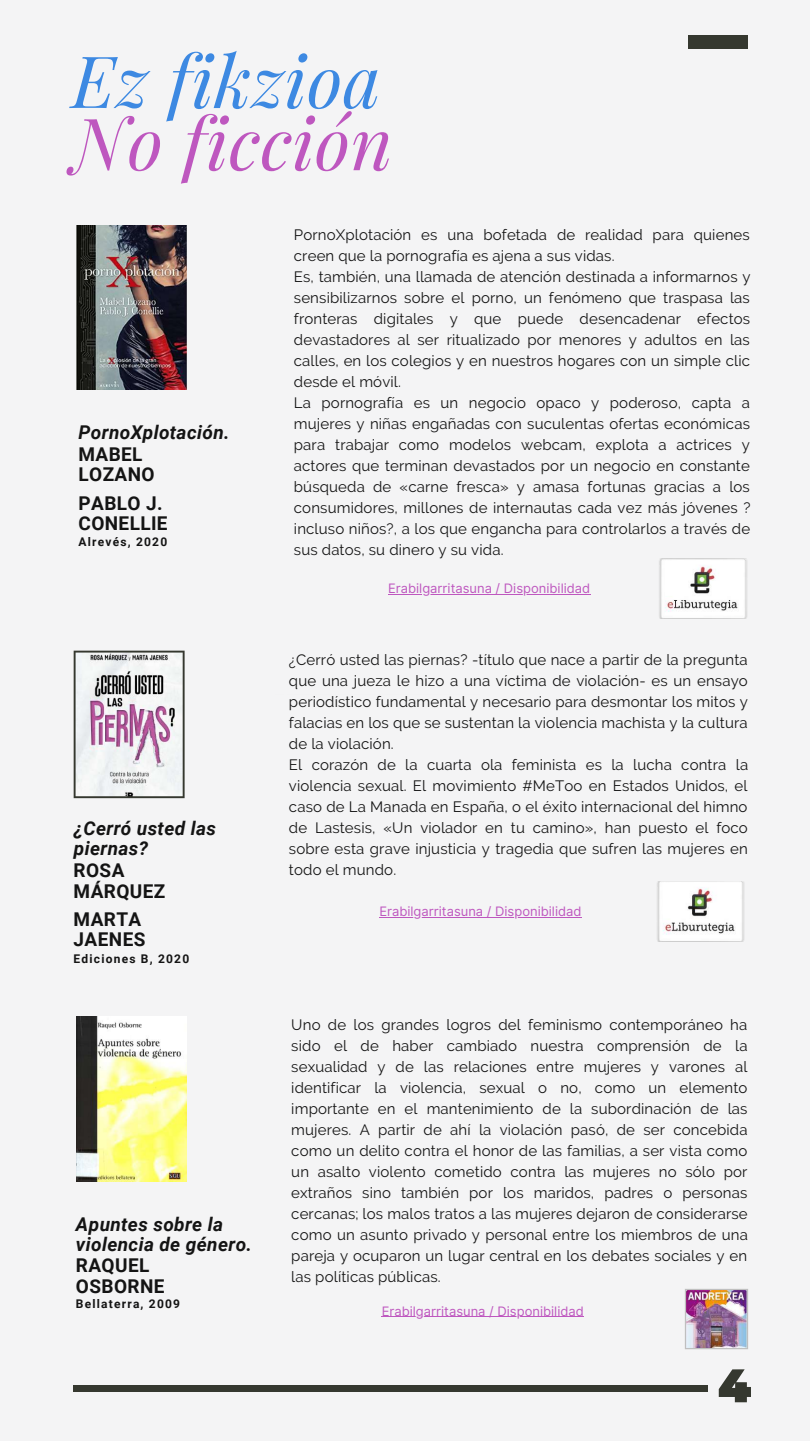
<style>
.page{position:relative;width:810px;height:1441px;background:#fff}
.page>*{position:absolute;margin:0;border:0;box-sizing:border-box;transform-origin:0 0}
.t1{font:italic 72px "Playfair Display";letter-spacing:.01em;color:#3d89e2}
.t2{font:italic 72px "Playfair Display";letter-spacing:.01em;color:#be57bf}
.t3{font:italic 700 19px/20.2px "Roboto";letter-spacing:.02em;color:#141414}
.t4{font:700 19px/20.2px "Roboto";letter-spacing:.02em;color:#141414}
.t5{font:15px/21px "Raleway";letter-spacing:.01em;color:#141414}
.t6{font:13px "Inter";color:#be57bf}
.t7{font:700 12px "Roboto";letter-spacing:.1em;color:#141414}
</style>
<div class="page">
<div style="left:0;top:0;width:810px;height:1440px;background:#f4f4f5"></div>
<div style="left:688px;top:35px;width:60px;height:13px;background:#35382f"></div>
<div style="left:74px;top:1385px;width:634px;height:6px;background:#35382f"></div>
<svg style="left:719px;top:1369px;width:32px;height:32px"></svg>
<img style="left:76px;top:225px;width:111px;height:164px">
<hr style="left:275px;top:693px;width:205px;height:1px;background:#a697a4">
<img style="left:659px;top:558px;width:88px;height:60px">
<img style="left:657px;top:881px;width:87px;height:60px">
<img style="left:685px;top:1289px;width:63px;height:59px">
<hr style="left:388px;top:594px;width:202px;height:1px;background:#be57bf">
<hr style="left:379px;top:916px;width:203px;height:1px;background:#be57bf">
<hr style="left:382px;top:1316px;width:202px;height:1px;background:#be57bf">
<img style="left:76px;top:1016px;width:111px;height:164px">
<svg style="left:74px;top:650px;width:111px;height:148px"></svg>
<h1 class="t1" style="left:72px;top:30px;width:311px">Ez fikzioa</h1>
<h1 class="t2" style="left:72px;top:92px;width:322px">No ficción</h1>
<p class="t3" style="left:79px;top:422px;width:153px">PornoXplotación.</p>
<p class="t4" style="left:79px;top:444px;width:78px">MABEL<br>LOZANO</p>
<p class="t4" style="left:79px;top:493px;width:91px">PABLO J.<br>CONELLIE</p>
<p class="t7" style="left:79px;top:535px;width:90px">Alrevés, 2020</p>
<p class="t3" style="left:74px;top:818px;width:143px">¿Cerró usted las piernas?</p>
<p class="t4" style="left:74px;top:860px;width:93px">ROSA<br>MÁRQUEZ</p>
<p class="t4" style="left:74px;top:909px;width:73px">MARTA<br>JAENES</p>
<p class="t7" style="left:74px;top:951px;width:117px">Ediciones B, 2020</p>
<p class="t3" style="left:76px;top:1213px;width:178px">Apuntes sobre la violencia de género.</p>
<p class="t4" style="left:76px;top:1255px;width:90px">RAQUEL<br>OSBORNE</p>
<p class="t7" style="left:76px;top:1296px;width:106px">Bellaterra, 2009</p>
<p class="t5" style="left:294px;top:224px;width:458px">PornoXplotación es una bofetada de realidad para quienes creen que la pornografía es ajena a sus vidas.<br>Es, también, una llamada de atención destinada a informarnos y sensibilizarnos sobre el porno, un fenómeno que traspasa las fronteras digitales y que puede desencadenar efectos devastadores al ser ritualizado por menores y adultos en las calles, en los colegios y en nuestros hogares con un simple clic desde el móvil.<br>La pornografía es un negocio opaco y poderoso, capta a mujeres y niñas engañadas con suculentas ofertas económicas para trabajar como modelos webcam, explota a actrices y actores que terminan devastados por un negocio en constante búsqueda de «carne fresca» y amasa fortunas gracias a los consumidores, millones de internautas cada vez más jóvenes ? incluso niños?, a los que engancha para controlarlos a través de sus datos, su dinero y su vida.</p>
<p class="t6" style="left:388px;top:580px;width:204px">Erabilgarritasuna / Disponibilidad</p>
<p class="t5" style="left:289px;top:649px;width:461px">¿Cerró usted las piernas? -título que nace a partir de la pregunta que una jueza le hizo a una víctima de violación- es un ensayo periodístico fundamental y necesario para desmontar los mitos y falacias en los que se sustentan la violencia machista y la cultura de la violación.<br>El corazón de la cuarta ola feminista es la lucha contra la violencia sexual. El movimiento #MeToo en Estados Unidos, el caso de La Manada en España, o el éxito internacional del himno de Lastesis, «Un violador en tu camino», han puesto el foco sobre esta grave injusticia y tragedia que sufren las mujeres en todo el mundo.</p>
<p class="t6" style="left:379px;top:903px;width:204px">Erabilgarritasuna / Disponibilidad</p>
<p class="t5" style="left:291px;top:1014px;width:458px;text-align:justify">Uno de los grandes logros del feminismo contemporáneo ha sido el de haber cambiado nuestra comprensión de la sexualidad y de las relaciones entre mujeres y varones al identificar la violencia, sexual o no, como un elemento importante en el mantenimiento de la subordinación de las mujeres. A partir de ahí la violación pasó, de ser concebida como un delito contra el honor de las familias, a ser vista como un asalto violento cometido contra las mujeres no sólo por extraños sino también por los maridos, padres o personas cercanas; los malos tratos a las mujeres dejaron de considerarse como un asunto privado y personal entre los miembros de una pareja y ocuparon un lugar central en los debates sociales y en las políticas públicas.</p>
<p class="t6" style="left:382px;top:1302px;width:204px">Erabilgarritasuna / Disponibilidad</p>
</div>
